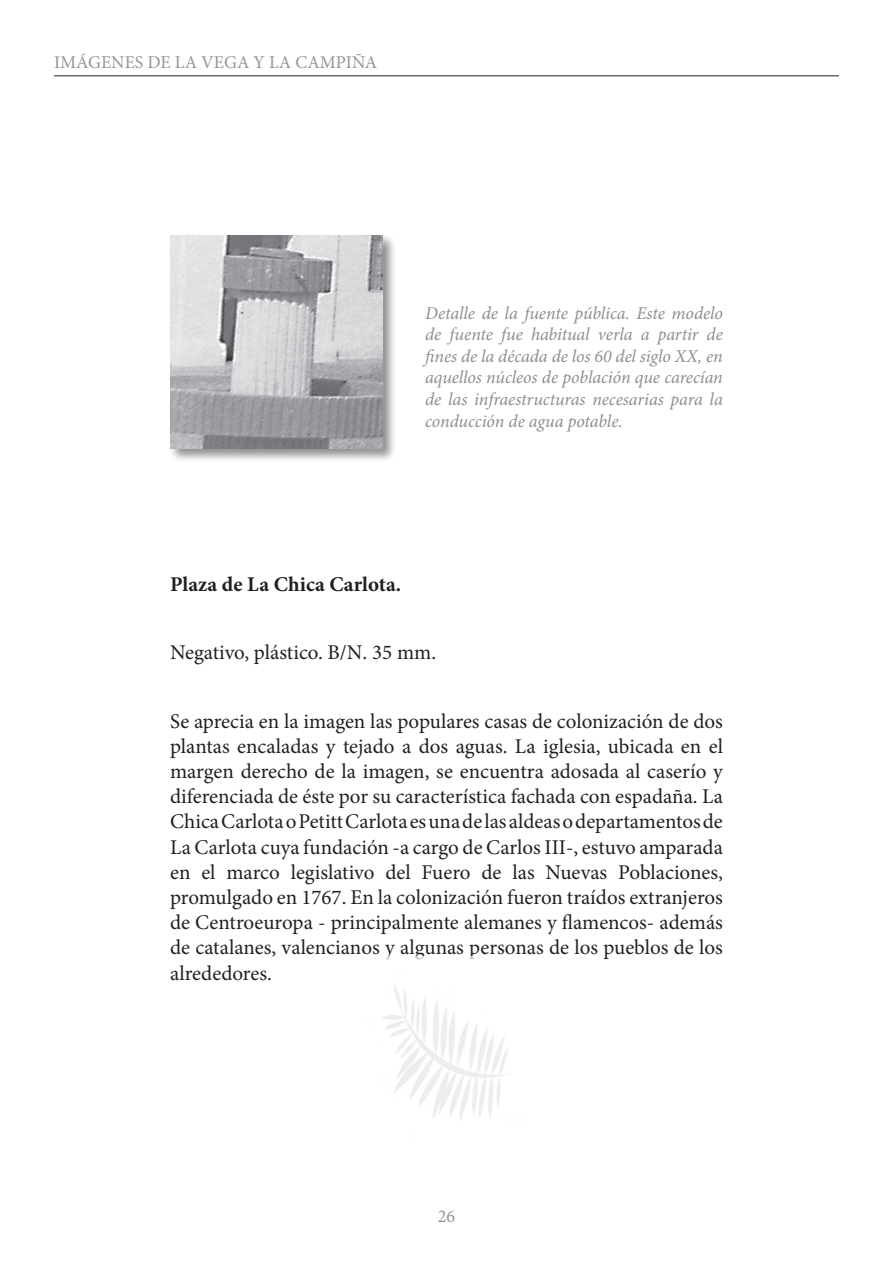
<style>
.page{position:relative;width:893px;height:1263px;background:#fff}
.page>*{position:absolute;margin:0;border:0;box-sizing:border-box;transform-origin:0 0}
.Normal_copy2{font:21px/25.2px "Minion Pro";color:#231f20;text-align:justify}
.Normal_copy2-2{font:700 21px "Minion Pro";color:#231f20}
.Paragraph_Style_1{font:italic 18px/21.6px "Minion Pro";letter-spacing:-.005em;color:#8c8e91;text-align:justify}
.t1{font:18px "Minion Pro";color:#939598}
</style>
<div class="page">
<hr style="left:54px;top:75px;width:785px;height:1px;background:#231f20">
<div style="left:168px;top:233px;width:236px;height:236px;background:#231f20;opacity:.5"></div>
<img style="left:170px;top:235px;width:213px;height:213px">
<p class="t1" style="left:54px;top:50px;width:325px">IMÁGENES DE LA VEGA Y LA CAMPIÑA</p>
<p class="Paragraph_Style_1" style="left:425px;top:302px;width:299px">Detalle de la fuente pública. Este modelo de fuente fue habitual verla a partir de fines de la década de los 60 del siglo XX, en aquellos núcleos de población que carecían de las infraestructuras necesarias para la conducción de agua potable.</p>
<p class="Normal_copy2-2" style="left:170px;top:569px;width:233px">Plaza de La Chica Carlota.</p>
<p class="Normal_copy2" style="left:170px;top:640px;width:268px">Negativo, plástico. B/N. 35 mm.</p>
<p class="Normal_copy2" style="left:170px;top:708px;width:554px">Se aprecia en la imagen las populares casas de colonización de dos plantas encaladas y tejado a dos aguas. La iglesia, ubicada en el margen derecho de la imagen, se encuentra adosada al caserío y diferenciada de éste por su característica fachada con espadaña. La Chica Carlota o Petitt Carlota es una de las aldeas o departamentos de La Carlota cuya fundación -a cargo de Carlos III-, estuvo amparada en el marco legislativo del Fuero de las Nuevas Poblaciones, promulgado en 1767. En la colonización fueron traídos extranjeros de Centroeuropa - principalmente alemanes y flamencos- además de catalanes, valencianos y algunas personas de los pueblos de los alrededores.</p>
<p class="t1" style="left:438px;top:1204px;width:19px">26</p>
</div>
